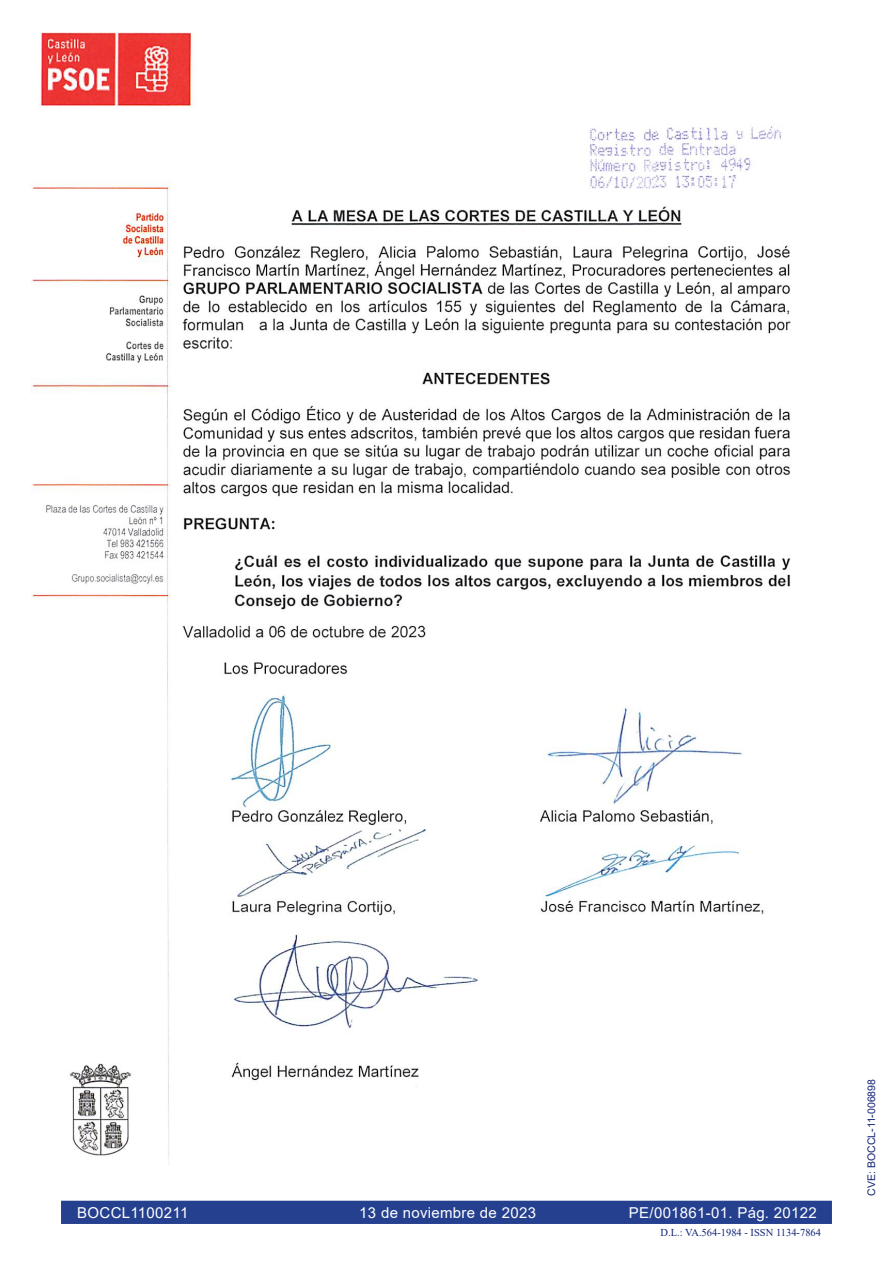
<style>
.page{position:relative;width:893px;height:1263px;background:#fff}
.page>*{position:absolute;margin:0;border:0;box-sizing:border-box;transform-origin:0 0}
.E_CVE{font:15px "Arial";letter-spacing:.02em;color:#fff}
.t1{font:10.5px "Times New Roman";color:#132477}
.t2{font:10.5px "Arial";color:#132477}
</style>
<div class="page">
<div style="left:60px;top:1200px;width:773px;height:25px;background:#25408f"></div>
<div style="left:60px;top:1199px;width:773px;height:26px;border:2px solid #fff"></div>
<img style="left:30px;top:32px;width:803px;height:1168px">
<p class="E_CVE" style="left:77px;top:1202px;width:113px">BOCCL1100211</p>
<p class="E_CVE" style="left:359px;top:1202px;width:178px">13 de noviembre de 2023</p>
<p class="E_CVE" style="left:629px;top:1202px;width:189px">PE/001861-01. Pág. 20122</p>
<p class="t1" style="left:661px;top:1225px;width:162px">D.L.: VA.564-1984 - ISSN 1134-7864</p>
<p class="t2" style="left:864px;top:1195px;width:118px;rotate:-90deg">CVE: BOCCL-11-006898</p>
</div>
